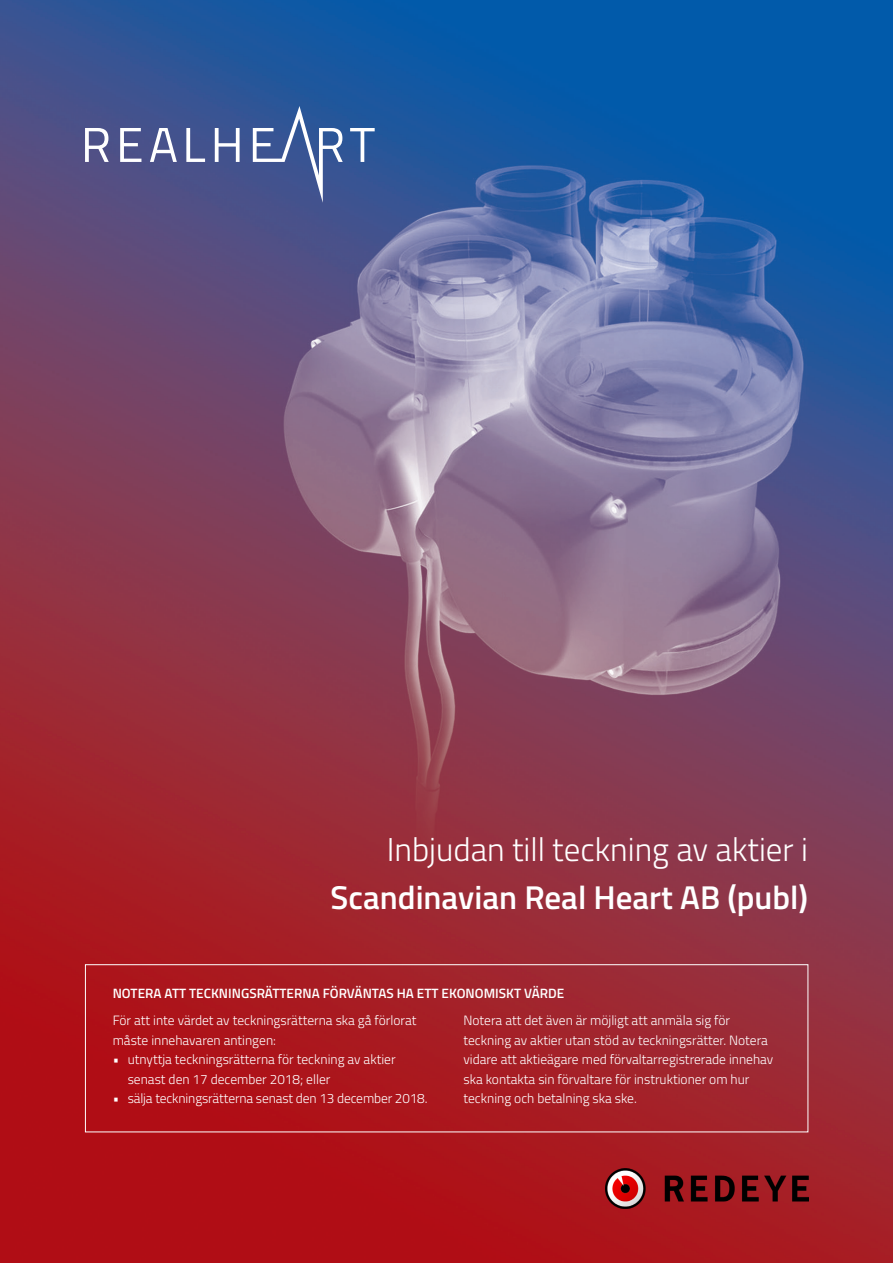
<style>
.page{position:relative;width:893px;height:1263px;background:#fff}
.page>*{position:absolute;margin:0;border:0;box-sizing:border-box;transform-origin:0 0}
.t1{font:300 33px "Titillium Web";color:#fff}
.t2{font:600 33px "Titillium Web";color:#fff}
.t3{font:300 13.5px/19.5px "Titillium Web";color:#fff}
.t4{font:600 13.5px "Titillium Web";color:#fff}
</style>
<div class="page">
<img style="left:0;top:0;width:893px;height:1263px">
<div style="left:85px;top:964px;width:723px;height:168px;border:1px solid #fff"></div>
<svg style="left:150px;top:128px;width:27px;height:34px"></svg>
<svg style="left:85px;top:128px;width:24px;height:34px"></svg>
<svg style="left:120px;top:128px;width:21px;height:34px"></svg>
<svg style="left:186px;top:128px;width:19px;height:34px"></svg>
<svg style="left:215px;top:128px;width:25px;height:34px"></svg>
<svg style="left:350px;top:128px;width:25px;height:34px"></svg>
<svg style="left:253px;top:106px;width:90px;height:97px;background:#546ca2"></svg>
<img style="left:605px;top:1168px;width:203px;height:41px">
<p class="t1" style="left:387px;top:826px;width:423px">Inbjudan till teckning av aktier i</p>
<p class="t2" style="left:331px;top:873px;width:479px">Scandinavian Real Heart AB (publ)</p>
<p class="t4" style="left:113px;top:983px;width:453px">NOTERA ATT TECKNINGSRÄTTERNA FÖRVÄNTAS HA ETT EKONOMISKT VÄRDE</p>
<p class="t3" style="left:113px;top:1010px;width:305px">För att inte värdet av teckningsrätterna ska gå förlorat</p>
<p class="t3" style="left:113px;top:1030px;width:165px">måste innehavaren antingen:</p>
<p class="t3" style="left:113px;top:1049px;width:284px">• utnyttja teckningsrätterna för teckning av aktier</p>
<p class="t3" style="left:128px;top:1069px;width:204px">senast den 17 december 2018; eller</p>
<p class="t3" style="left:113px;top:1088px;width:316px">• sälja teckningsrätterna senast den 13 december 2018.</p>
<p class="t3" style="left:463px;top:1010px;width:268px">Notera att det även är möjligt att anmäla sig för</p>
<p class="t3" style="left:463px;top:1030px;width:311px">teckning av aktier utan stöd av teckningsrätter. Notera vidare att aktieägare med förvaltarregistrerade innehav ska kontakta sin förvaltare för instruktioner om hur teckning och betalning ska ske.</p>
</div>
